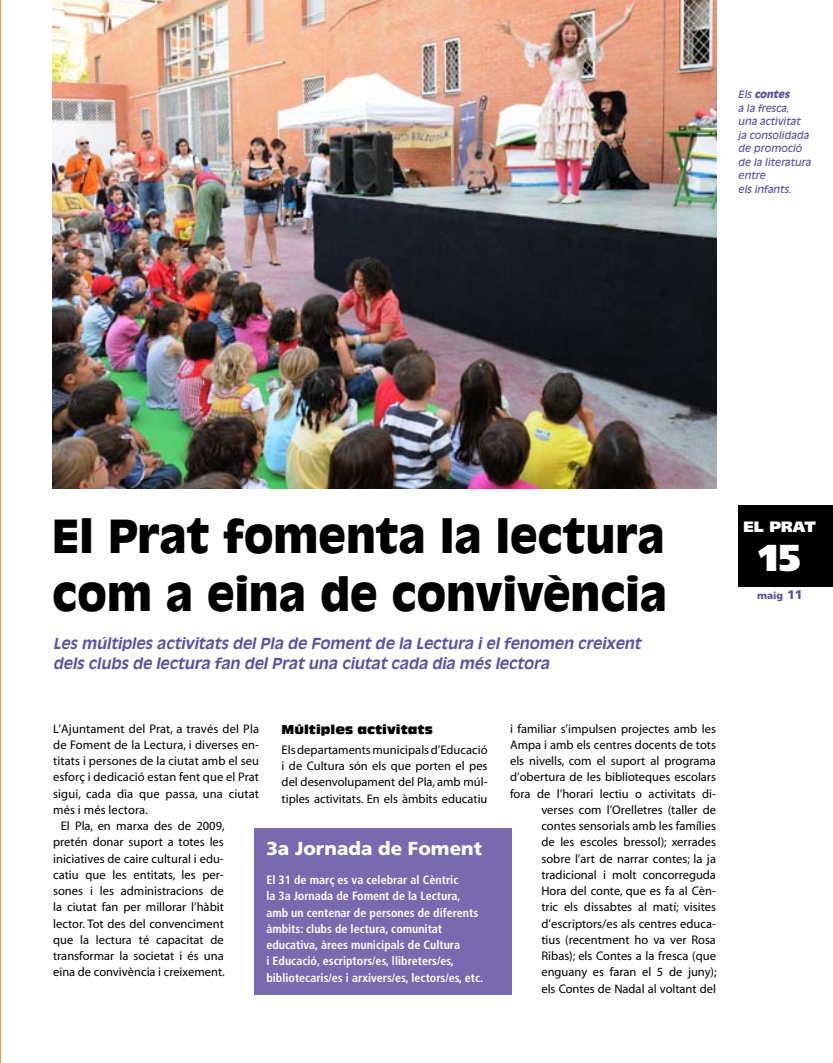
<style>
.page{position:relative;width:833px;height:1063px;background:#fff}
.page>*{position:absolute;margin:0;border:0;box-sizing:border-box;transform-origin:0 0}
.t1{font:900 45px/57.5px "Antique Olive";letter-spacing:-.005em;color:#000}
.t2{font:900 37.5px "Frutiger";color:#fff}
.t3{font:900 18.75px "Frutiger";color:#fff}
.t4{font:italic 700 15px/20px "Antique Olive";color:#6050a1}
.t5{font:900 15px "Frutiger";color:#fff}
.t6{font:12.5px/16.2px "Myriad";color:#000;text-align:justify}
.t7{font:12.5px "Antique Olive Compact";color:#000}
.t8{font:700 condensed 12px/16.2px "Frutiger";color:#fff}
.t9{font:italic 10px/13.5px "Antique Olive";color:#6050a1}
.t10{font:900 10px "Frutiger";color:#6050a1}
.s1{font-weight:900}
.s2{font-size:12.5px}
</style>
<div class="page">
<div style="left:738px;top:505px;width:95px;height:81px;background:#000"></div>
<div style="left:254px;top:828px;width:257px;height:166px;background:#796ab0"></div>
<img style="left:0;top:0;width:1px;height:1063px">
<img style="left:52px;top:0;width:664px;height:489px">
<p class="t9" style="left:738px;top:88px;width:74px">E l s <span class="s1">CONTES<br></span>a la fresca,<br>una activitat ja consolidada de promoció de la literatura entre<br>els infants.</p>
<h1 class="t1" style="left:52px;top:506px;width:616px">El Prat fomenta la lectura com a eina de convivència</h1>
<p class="t4" style="left:53px;top:632px;width:592px">Les múltiples activitats del Pla de Foment de la Lectura i el fenomen creixent dels clubs de lectura fan del Prat una ciutat cada dia més lectora</p>
<p class="t6" style="left:53px;top:721px;width:207px">L’Ajuntament del Prat, a través del Pla</p>
<p class="t6" style="left:53px;top:737px;width:207px">de Foment de la Lectura, i diverses en-</p>
<p class="t6" style="left:53px;top:753px;width:207px">titats i persones de la ciutat amb el seu</p>
<p class="t6" style="left:53px;top:769px;width:207px">esforç i dedicació estan fent que el Prat</p>
<p class="t6" style="left:53px;top:786px;width:207px">sigui, cada dia que passa, una ciutat</p>
<p class="t6" style="left:53px;top:802px;width:96px">més i més lectora.</p>
<p class="t6" style="left:61px;top:818px;width:165px">El Pla, en marxa des de 2009,</p>
<p class="t6" style="left:53px;top:834px;width:172px">pretén donar suport a totes les</p>
<p class="t6" style="left:53px;top:851px;width:172px">iniciatives de caire cultural i edu-</p>
<p class="t6" style="left:53px;top:867px;width:172px">catiu que les entitats, les per-</p>
<p class="t6" style="left:53px;top:883px;width:172px">sones i les administracions de</p>
<p class="t6" style="left:53px;top:899px;width:172px">la ciutat fan per millorar l’hàbit</p>
<p class="t6" style="left:53px;top:916px;width:172px">lector. Tot des del convenciment</p>
<p class="t6" style="left:53px;top:932px;width:172px">que la lectura té capacitat de</p>
<p class="t6" style="left:53px;top:948px;width:172px">transformar la societat i és una</p>
<p class="t6" style="left:53px;top:964px;width:173px">eina de convivència i creixement.</p>
<p class="t7" style="left:282px;top:722px;width:153px">Múltiples activitats</p>
<p class="t6" style="left:282px;top:742px;width:207px">Els departaments municipals d’Educació i de Cultura són els que porten el pes del desenvolupament del Pla, amb múl&shy;tiples activitats. En els àmbits educatiu</p>
<h3 class="t3" style="left:266px;top:837px;width:217px">3a Jornada de Foment</h3>
<p class="t8" style="left:266px;top:872px;width:218px">El 31 de març es va celebrar al Cèntric<br>la 3a Jornada de Foment de la Lectura, amb un centenar de persones de diferents àmbits: clubs de lectura, comunitat educativa, àrees municipals de Cultura<br>i Educació, escriptors/es, llibreters/es, bibliotecaris/es i arxivers/es, lectors/es, etc.</p>
<p class="t6" style="left:510px;top:721px;width:208px;text-align:right">i familiar s’impulsen projectes amb les Ampa i amb els centres docents de tots els nivells, com el suport al programa d’obertura de les biblioteques escolars fora de l’horari lectiu o activitats di&shy;verses com l’Orelletres (taller de contes sensorials amb les famílies<br>de les escoles bressol); xerrades sobre l’art de narrar contes; la ja tradicional i molt concorreguda<br>Hora del conte, que es fa al Cèn-<br>tric els dissabtes al matí; visites d’escriptors/es als centres educa-<br>tius (recentment ho va ver Rosa Ribas); els Contes a la fresca (que enguany es faran el 5 de juny);<br>els Contes de Nadal al voltant del</p>
<p class="t5" style="left:743px;top:518px;width:39px">EL PRAT</p>
<h2 class="t2" style="left:759px;top:535px;width:43px">15</h2>
<p class="t10" style="left:757px;top:589px;width:47px">maig <span class="s2">11</span></p>
</div>
